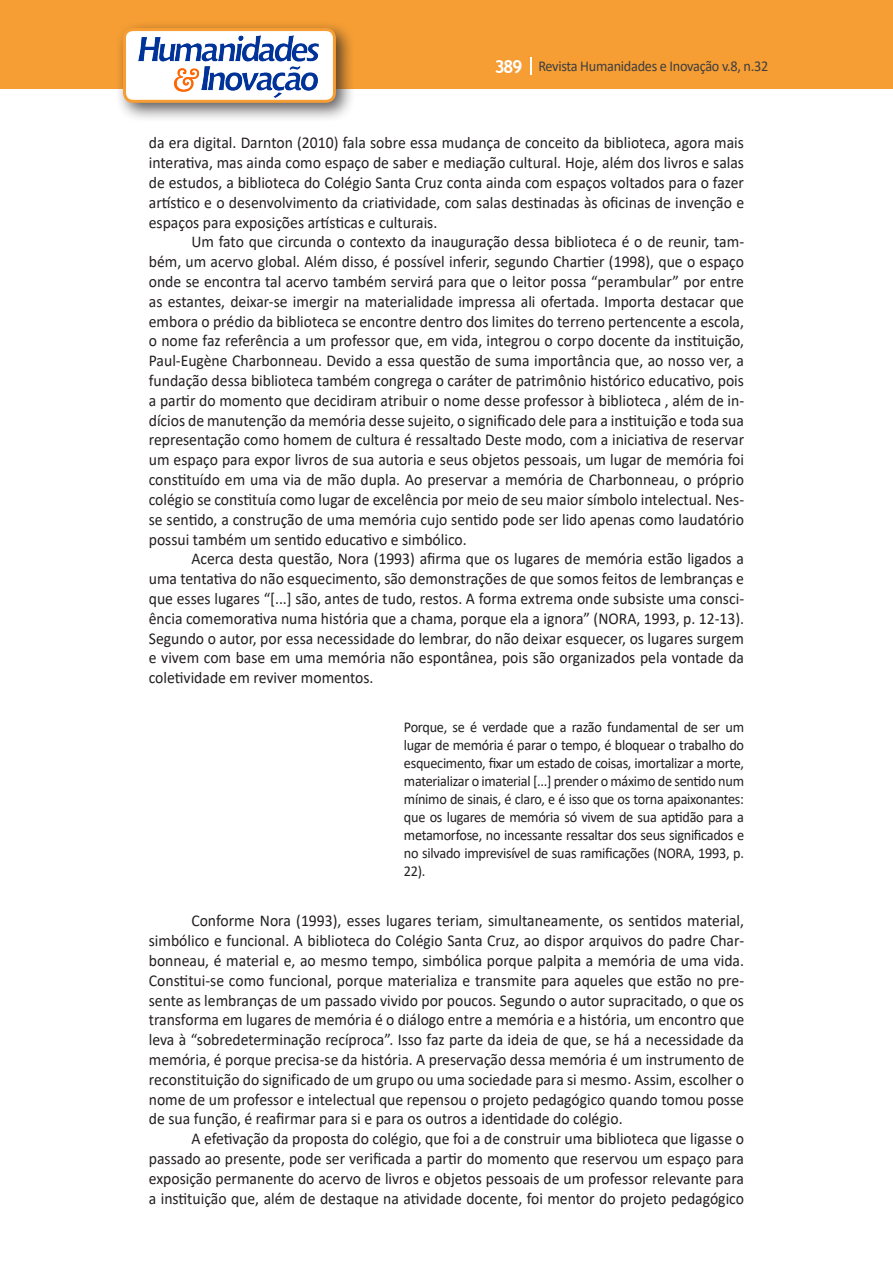
<style>
.page{position:relative;width:893px;height:1263px;background:#fff}
.page>*{position:absolute;margin:0;border:0;box-sizing:border-box;transform-origin:0 0}
.Texto{font:16.5px/19.8px "Calibri";color:#231f20;text-align:justify;scale:.95 1}
.citacao{font:15px/18px "Calibri";letter-spacing:-.02em;color:#231f20;text-align:justify;scale:.95 1}
.t1{font:15px "Calibri";letter-spacing:-.02em;color:#3e3e3f;scale:.95 1}
.s1{font-family:"Trebuchet MS";font-weight:700;font-size:18px;color:#fff}
</style>
<div class="page">
<div style="left:0;top:0;width:893px;height:88px;background:#f69e34"></div>
<svg style="left:530px;top:57px;width:2px;height:18px"></svg>
<div style="left:115px;top:20px;width:241px;height:103px;background:#231f20;opacity:.75"></div>
<div style="left:125px;top:30px;width:209px;height:71px;background:#fff;border-radius:9px"></div>
<img style="left:138px;top:35px;width:181px;height:62px">
<div style="left:123px;top:28px;width:213px;height:75px;border:3px solid #f69e34;border-radius:9px"></div>
<p class="t1" style="left:495px;top:56px;width:290px"><span class="s1">389</span> Revista Humanidades e Inovação v.8, n.32</p>
<p class="Texto" style="left:149px;top:133px;width:628px">da era digital. Darnton (2010) fala sobre essa mudança de conceito da biblioteca, agora mais interativa, mas ainda como espaço de saber e mediação cultural. Hoje, além dos livros e salas de estudos, a biblioteca do Colégio Santa Cruz conta ainda com espaços voltados para o fazer artístico e o desenvolvimento da criatividade, com salas destinadas às oficinas de invenção e espaços para exposições artísticas e culturais.</p>
<p class="Texto" style="left:149px;top:232px;width:628px;text-indent:43px">Um fato que circunda o contexto da inauguração dessa biblioteca é o de reunir, tam&shy;bém, um acervo global. Além disso, é possível inferir, segundo Chartier (1998), que o espaço onde se encontra tal acervo também servirá para que o leitor possa “perambular” por entre as estantes, deixar-se imergir na materialidade impressa ali ofertada. Importa destacar que embora o prédio da biblioteca se encontre dentro dos limites do terreno pertencente a escola, o nome faz referência a um professor que, em vida, integrou o corpo docente da instituição, Paul-Eugène Charbonneau. Devido a essa questão de suma importância que, ao nosso ver, a fundação dessa biblioteca também congrega o caráter de patrimônio histórico educativo, pois a partir do momento que decidiram atribuir o nome desse professor à biblioteca , além de in&shy;dícios de manutenção da memória desse sujeito, o significado dele para a instituição e toda sua representação como homem de cultura é ressaltado Deste modo, com a iniciativa de reservar um espaço para expor livros de sua autoria e seus objetos pessoais, um lugar de memória foi constituído em uma via de mão dupla. Ao preservar a memória de Charbonneau, o próprio colégio se constituía como lugar de excelência por meio de seu maior símbolo intelectual. Nes&shy;se sentido, a construção de uma memória cujo sentido pode ser lido apenas como laudatório possui também um sentido educativo e simbólico.</p>
<p class="Texto" style="left:149px;top:548px;width:628px;text-indent:43px">Acerca desta questão, Nora (1993) afirma que os lugares de memória estão ligados a uma tentativa do não esquecimento, são demonstrações de que somos feitos de lembranças e que esses lugares “[...] são, antes de tudo, restos. A forma extrema onde subsiste uma consci&shy;ência comemorativa numa história que a chama, porque ela a ignora” (NORA, 1993, p. 12-13).<br>Segundo o autor, por essa necessidade do lembrar, do não deixar esquecer, os lugares surgem e vivem com base em uma memória não espontânea, pois são organizados pela vontade da coletividade em reviver momentos.</p>
<p class="citacao" style="left:404px;top:717px;width:360px">Porque, se é verdade que a razão fundamental de ser um lugar de memória é parar o tempo, é bloquear o trabalho do esquecimento, fixar um estado de coisas, imortalizar a morte, materializar o imaterial [...] prender o máximo de sentido num mínimo de sinais, é claro, e é isso que os torna apaixonantes: que os lugares de memória só vivem de sua aptidão para a metamorfose, no incessante ressaltar dos seus significados e no silvado imprevisível de suas ramificações (NORA, 1993, p.<br>22).</p>
<p class="Texto" style="left:149px;top:911px;width:628px;text-indent:43px">Conforme Nora (1993), esses lugares teriam, simultaneamente, os sentidos material, simbólico e funcional. A biblioteca do Colégio Santa Cruz, ao dispor arquivos do padre Char&shy;bonneau, é material e, ao mesmo tempo, simbólica porque palpita a memória de uma vida.<br>Constitui-se como funcional, porque materializa e transmite para aqueles que estão no pre&shy;sente as lembranças de um passado vivido por poucos. Segundo o autor supracitado, o que os transforma em lugares de memória é o diálogo entre a memória e a história, um encontro que leva à “sobredeterminação recíproca”. Isso faz parte da ideia de que, se há a necessidade da memória, é porque precisa-se da história. A preservação dessa memória é um instrumento de reconstituição do significado de um grupo ou uma sociedade para si mesmo. Assim, escolher o nome de um professor e intelectual que repensou o projeto pedagógico quando tomou posse de sua função, é reafirmar para si e para os outros a identidade do colégio.</p>
<p class="Texto" style="left:149px;top:1128px;width:628px;text-indent:43px">A efetivação da proposta do colégio, que foi a de construir uma biblioteca que ligasse o passado ao presente, pode ser verificada a partir do momento que reservou um espaço para exposição permanente do acervo de livros e objetos pessoais de um professor relevante para a instituição que, além de destaque na atividade docente, foi mentor do projeto pedagógico</p>
</div>
